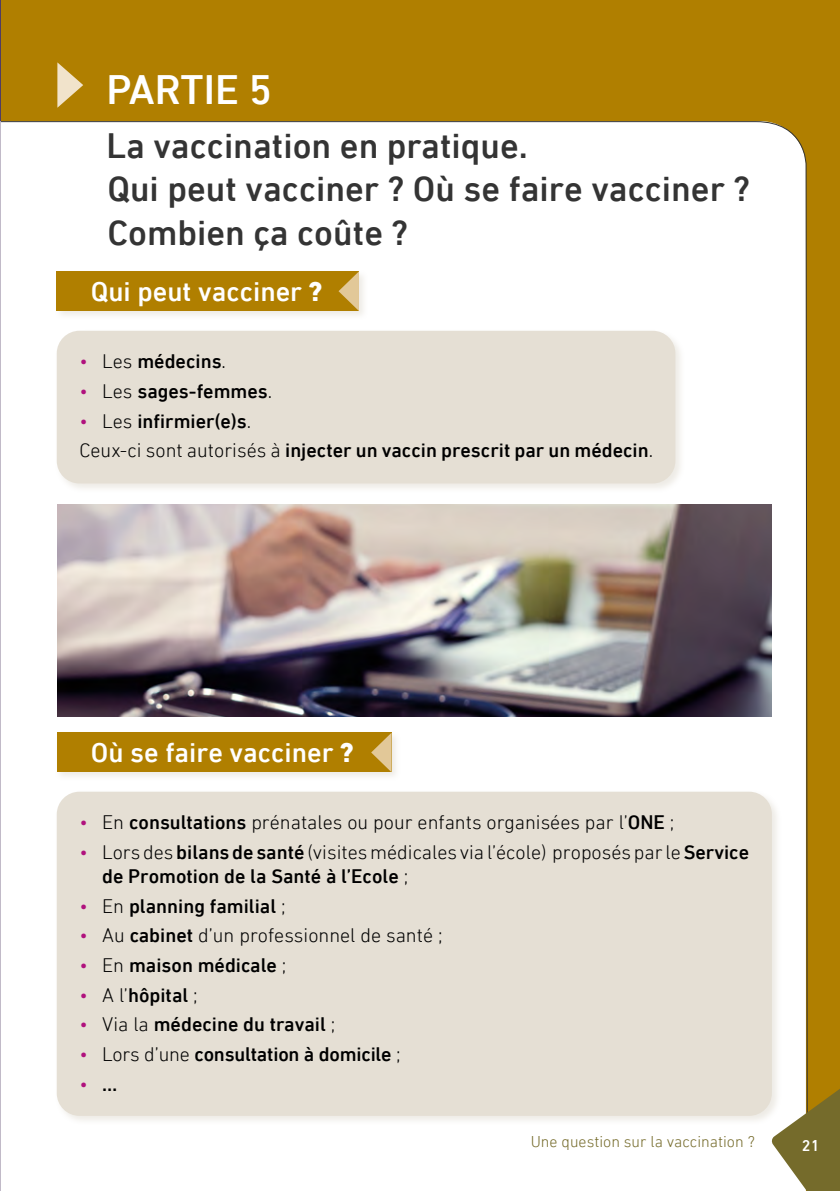
<style>
.page{position:relative;width:840px;height:1191px;background:#fff}
.page>*{position:absolute;margin:0;border:0;box-sizing:border-box;transform-origin:0 0}
.Titre_H1{font:500 42px "DIN Next LT Pro";color:#fff}
.Titre_H2{font:500 36px/43.2px "DIN Next LT Pro";color:#343434}
.Titre_H3{font:500 28px "DIN Next LT Pro";color:#fff}
.Liste_à_puce_1{font:300 20px/24px "DIN Next LT Pro";color:#000}
.Liste_à_puce_1-2{font:500 20px "DIN Next LT Pro";color:#000}
.Texte{font:500 20px "DIN Next LT Pro";color:#000}
.Liste_à_puce_1-3{font:300 20px "DIN Next LT Pro";color:#b0117d}
.t1{font:300 16px "DIN Next LT Pro";color:#756b2b}
.t2{font:500 16px "DIN Next LT Pro";color:#fff}
.s1{font-weight:800}
.s2{font-weight:300;color:#b0117d}
.s3{font-weight:300}
.s4{color:#b0117d}
.s5{font-weight:500}
.s6{font-weight:500;color:#000}
</style>
<div class="page">
<div style="left:0;top:0;width:839px;height:1191px;background:#b07f00"></div>
<div style="left:1px;top:121px;width:806px;height:1059px;background:#fff"></div>
<hr style="left:0;top:0;width:1px;height:1191px;background:#503c64">
<svg style="left:0;top:121px;width:1px;height:1070px"></svg>
<svg style="left:770px;top:1078px;width:69px;height:113px;background:#a39865"></svg>
<div style="left:54px;top:269px;width:631px;height:224px;background:#bbb19a;opacity:.25"></div>
<div style="left:57px;top:271px;width:302px;height:40px;background:#b07f00"></div>
<div style="left:57px;top:331px;width:618px;height:152px;background:#e5dfd4;border-radius:23px"></div>
<div style="left:54px;top:730px;width:727px;height:396px;background:#bbb19a;opacity:.25"></div>
<div style="left:57px;top:732px;width:334px;height:40px;background:#b07f00"></div>
<div style="left:57px;top:791px;width:714px;height:324px;background:#e5dfd4;border-radius:23px"></div>
<svg style="left:57px;top:62px;width:26px;height:46px"></svg>
<img style="left:57px;top:505px;width:714px;height:211px">
<svg style="left:338px;top:271px;width:21px;height:40px"></svg>
<svg style="left:371px;top:733px;width:20px;height:39px"></svg>
<h1 class="Titre_H1" style="left:106px;top:65px;width:167px">PARTIE 5</h1>
<h2 class="Titre_H2" style="left:106px;top:124px;width:645px">La vaccination en pratique.<br>Qui peut vacciner ? Où se faire vacciner ?<br>Combien ça coûte ?</h2>
<h3 class="Titre_H3" style="left:91px;top:275px;width:233px">Qui peut vacciner <span class="s1">?</span></h3>
<p class="Liste_à_puce_1-2" style="left:79px;top:350px;width:148px"><span class="s2">•</span> <span class="s3">Les</span> médecins<span class="s3">.</span></p>
<p class="Liste_à_puce_1-2" style="left:79px;top:380px;width:194px"><span class="s2">•</span> <span class="s3">Les</span> sages-femmes<span class="s3">.</span></p>
<p class="Liste_à_puce_1-2" style="left:79px;top:409px;width:173px"><span class="s2">•</span> <span class="s3">Les</span> infirmier(e)s<span class="s3">.</span></p>
<p class="Texte" style="left:79px;top:439px;width:575px"><span class="s3">Ceux-ci sont autorisés à</span> injecter un vaccin prescrit par un médecin<span class="s3">.</span></p>
<h3 class="Titre_H3" style="left:91px;top:736px;width:264px">Où se faire vacciner <span class="s1">?</span></h3>
<p class="Liste_à_puce_1" style="left:79px;top:810px;width:596px"><span class="s4">•</span> En <span class="s5">consultations</span> prénatales ou pour enfants organisées par l’<span class="s5">ONE</span> ;</p>
<p class="Liste_à_puce_1" style="left:102px;top:840px;width:648px;text-indent:-23px"><span class="s4">•</span> Lors des <span class="s5">bilans de santé</span> (visites médicales via l’école) proposés par le <span class="s5">Service de Promotion de la Santé à l’Ecole</span> ;</p>
<p class="Liste_à_puce_1-2" style="left:79px;top:894px;width:207px"><span class="s2">•</span> <span class="s3">En</span> planning familial <span class="s3">;</span></p>
<p class="Liste_à_puce_1" style="left:79px;top:923px;width:364px"><span class="s4">•</span> Au <span class="s5">cabinet</span> d’un professionnel de santé ;</p>
<p class="Liste_à_puce_1-2" style="left:79px;top:953px;width:208px"><span class="s2">•</span> <span class="s3">En</span> maison médicale <span class="s3">;</span></p>
<p class="Liste_à_puce_1-2" style="left:79px;top:983px;width:120px"><span class="s2">•</span> <span class="s3">A l’</span>hôpital <span class="s3">;</span></p>
<p class="Liste_à_puce_1-2" style="left:79px;top:1013px;width:257px"><span class="s2">•</span> <span class="s3">Via la</span> médecine du travail <span class="s3">;</span></p>
<p class="Liste_à_puce_1-2" style="left:79px;top:1042px;width:322px"><span class="s2">•</span> <span class="s3">Lors d’une</span> consultation à domicile <span class="s3">;</span></p>
<p class="Liste_à_puce_1-3" style="left:79px;top:1072px;width:39px">• <span class="s6">…</span></p>
<p class="t1" style="left:530px;top:1132px;width:225px">Une question sur la vaccination ?</p>
<p class="t2" style="left:801px;top:1136px;width:19px">21</p>
</div>
